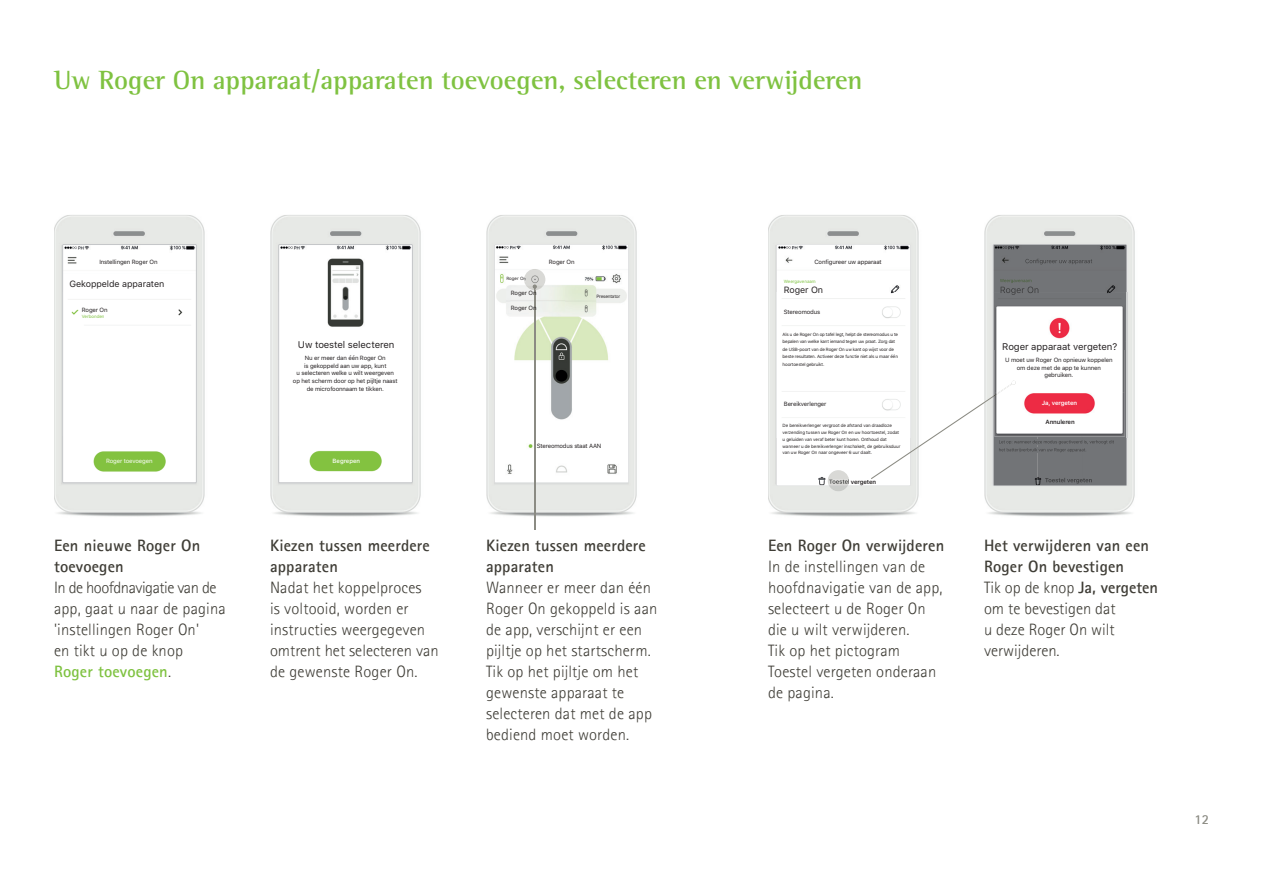
<style>
.page{position:relative;width:1263px;height:893px;background:#fff}
.page>*{position:absolute;margin:0;border:0;box-sizing:border-box;transform-origin:0 0}
.t1{font:700 27px "Rotis Semifor Phonak";color:#7fc241}
.t2{font:300 16.5px/21px "Rotis Sansfor Phonak";letter-spacing:.01em;color:#3f3d36}
.t3{font:700 16.5px/21px "Rotis Sansfor Phonak";letter-spacing:.01em;color:#3f3d36}
.t4{font:700 13.5px "Rotis Sansfor Phonak";color:#8b8b83}
.t5{font:9.6px "SFUI Text";letter-spacing:-.01em;color:#231f20}
.t6{font:9px "SFUI Text";letter-spacing:-.01em;color:#231f20}
.t7{font:6px/7.8px "SFUI Text";letter-spacing:-.02em;color:#231f20;text-align:center}
.t8{font:600 6px "SFUI Text";letter-spacing:-.02em;color:#231f20}
.t9{font:6px "SFUI Text";letter-spacing:-.02em;color:#fff}
.t10{font:600 6px "SFUI Text";letter-spacing:-.02em;color:#fff}
.t11{font:500 6px "SFUI Text";letter-spacing:-.01em;color:#fff}
.t12{font:4.65px "SFUI Text";letter-spacing:-.04em;color:#231f20}
.t13{font:4.5px/7.5px "SFUI Text";letter-spacing:-.03em;color:#231f20}
.t14{font:4.5px "SFUI Text";letter-spacing:-.01em;color:#7fc241}
.s1{font-weight:700;color:#7fc241}
.s2{font-weight:700}
</style>
<div class="page">
<img style="left:768px;top:215px;width:151px;height:302px">
<img style="left:486px;top:215px;width:151px;height:311px">
<hr style="left:534px;top:287px;width:1px;height:243px;background:#8b8b83">
<img style="left:54px;top:215px;width:151px;height:302px">
<img style="left:270px;top:215px;width:151px;height:302px">
<img style="left:984px;top:215px;width:151px;height:302px">
<img style="left:64px;top:246px;width:131px;height:235px">
<div style="left:62px;top:244px;width:135px;height:239px;border:1px solid #c4c6c8"></div>
<img style="left:280px;top:246px;width:131px;height:235px">
<div style="left:278px;top:244px;width:135px;height:239px;border:1px solid #c4c6c8"></div>
<svg style="left:494px;top:244px;width:135px;height:239px"></svg>
<img style="left:828px;top:487px;width:21px;height:4px">
<img style="left:1126px;top:293px;width:1px;height:145px">
<img style="left:1127px;top:292px;width:1px;height:146px">
<img style="left:1126px;top:438px;width:1px;height:48px">
<svg style="left:776px;top:244px;width:350px;height:243px"></svg>
<h1 class="t1" style="left:54px;top:63px;width:810px">Uw Roger On apparaat/apparaten toevoegen, selecteren en verwijderen</h1>
<p class="t7" style="left:99px;top:258px;width:60px">Instellingen Roger On</p>
<p class="t7" style="left:549px;top:258px;width:27px">Roger On</p>
<p class="t6" style="left:70px;top:278px;width:96px">Gekoppelde apparaten</p>
<p class="t7" style="left:82px;top:306px;width:27px">Roger On</p>
<p class="t14" style="left:82px;top:313px;width:24px">Verbonden</p>
<p class="t5" style="left:298px;top:338px;width:98px">Uw toestel selecteren</p>
<p class="t7" style="left:293px;top:354px;width:106px">Nu er meer dan één Roger On<br>is gekoppeld aan uw app, kunt<br>u selecteren welke u wilt weergeven op het scherm door op het pijltje naast de microfoonnaam te tikken.</p>
<p class="t13" style="left:506px;top:275px;width:21px">Roger On</p>
<p class="t7" style="left:511px;top:290px;width:27px">Roger On</p>
<p class="t7" style="left:511px;top:304px;width:27px">Roger On</p>
<p class="t12" style="left:596px;top:293px;width:25px">Presentator</p>
<p class="t9" style="left:106px;top:456px;width:48px">Roger toevoegen</p>
<p class="t3" style="left:54px;top:535px;width:148px">Een nieuwe Roger On toevoegen</p>
<p class="t2" style="left:54px;top:577px;width:173px">In de hoofdnavigatie van de app, gaat u naar de pagina 'instellingen Roger On'<br>en tikt u op de knop<br><span class="s1">Roger toevoegen</span>.</p>
<p class="t11" style="left:333px;top:456px;width:29px">Begrepen</p>
<p class="t3" style="left:270px;top:535px;width:161px">Kiezen tussen meerdere apparaten</p>
<p class="t2" style="left:270px;top:577px;width:170px">Nadat het koppelproces<br>is voltooid, worden er instructies weergegeven omtrent het selecteren van de gewenste Roger On.</p>
<p class="t7" style="left:537px;top:442px;width:66px">Stereomodus staat AAN</p>
<p class="t3" style="left:486px;top:535px;width:161px">Kiezen tussen meerdere apparaten</p>
<p class="t2" style="left:486px;top:577px;width:173px">Wanneer er meer dan één<br>Roger On gekoppeld is aan de app, verschijnt er een pijltje op het startscherm.<br>Tik op het pijltje om het gewenste apparaat te selecteren dat met de app bediend moet worden.</p>
<p class="t7" style="left:814px;top:258px;width:69px">Configureer uw apparaat</p>
<p class="t14" style="left:784px;top:278px;width:33px">Weergavenaam</p>
<p class="t6" style="left:784px;top:284px;width:41px">Roger On</p>
<p class="t7" style="left:784px;top:308px;width:38px">Stereomodus</p>
<p class="t13" style="left:783px;top:330px;width:117px">Als u de Roger On op tafel legt, helpt de stereomodus u te bepalen van welke kant iemand tegen uw praat. Zorg dat de USB-poort van de Roger On uw kant op wijst voor de beste resultaten. Activeer deze functie niet als u maar één hoortoestel gebruikt.</p>
<p class="t7" style="left:784px;top:400px;width:44px">Bereikverlenger</p>
<p class="t13" style="left:783px;top:423px;width:119px;line-height:6.8px">De bereikverlenger vergroot de afstand van draadloze verzending tussen uw Roger On en uw hoortoestel, zodat u geluiden van veraf beter kunt horen. Onthoud dat wanneer u de bereikverlenger inschakelt, de gebruiksduur van uw Roger On naar ongeveer 6 uur daalt.</p>
<p class="t8" style="left:829px;top:477px;width:49px">Toestel vergeten</p>
<p class="t3" style="left:768px;top:535px;width:178px">Een Roger On verwĳderen</p>
<p class="t2" style="left:768px;top:556px;width:176px">In de instellingen van de hoofdnavigatie van de app, selecteert u de Roger On die u wilt verwijderen.<br>Tik op het pictogram<br>Toestel vergeten onderaan de pagina.</p>
<p class="t5" style="left:1002px;top:340px;width:117px">Roger apparaat vergeten?</p>
<p class="t7" style="left:1005px;top:356px;width:109px">U moet uw Roger On opnieuw koppelen om deze met de app te kunnen gebruiken.</p>
<p class="t10" style="left:1042px;top:399px;width:37px">Ja, vergeten</p>
<p class="t8" style="left:1045px;top:418px;width:31px">Annuleren</p>
<p class="t2" style="left:984px;top:535px;width:176px"><span class="s2">Het verwĳderen van een<br>Roger On bevestigen<br></span>Tik op de knop <span class="s2">Ja, vergeten </span>om te bevestigen dat<br>u deze Roger On wilt verwijderen.</p>
<p class="t4" style="left:1194px;top:811px;width:16px">12</p>
</div>
